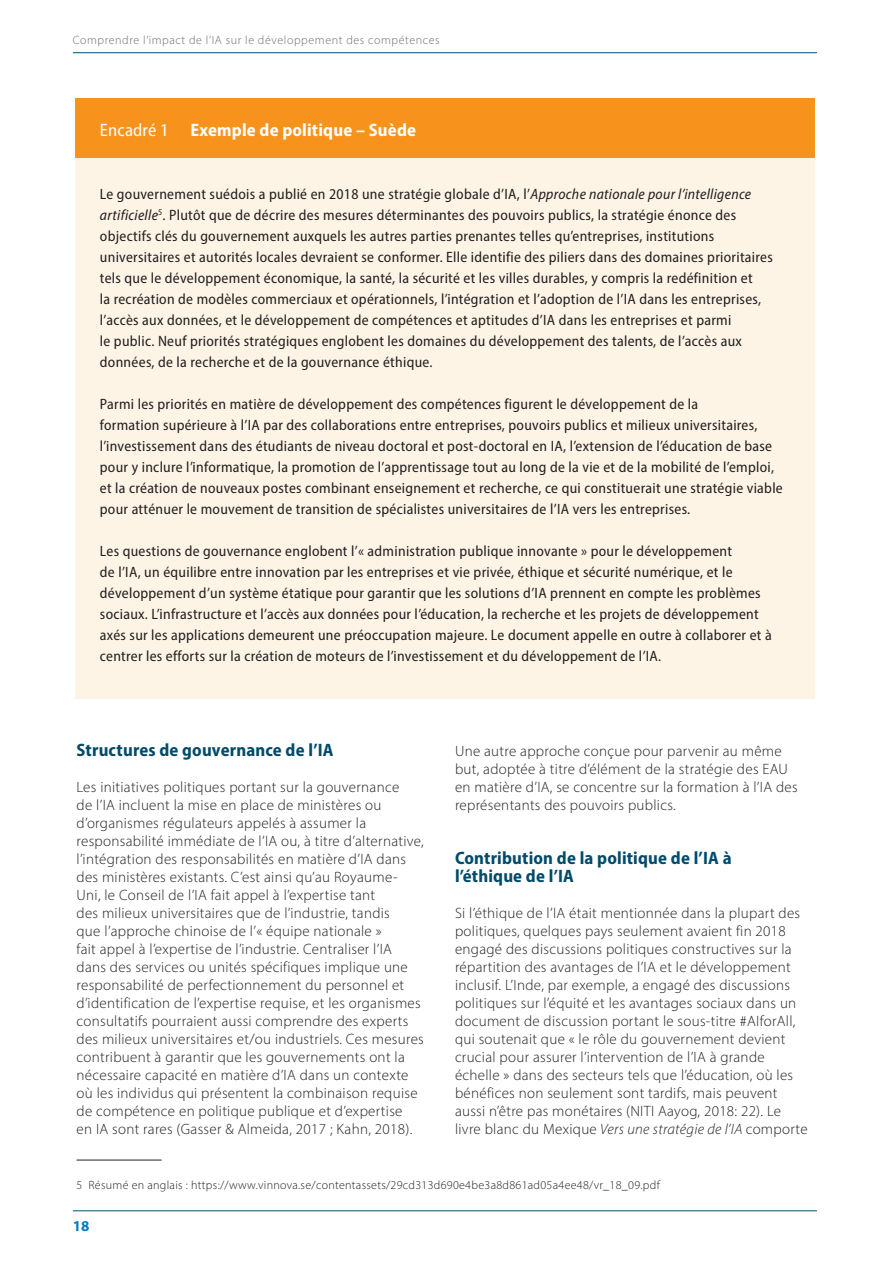
<style>
.page{position:relative;width:893px;height:1263px;background:#fff}
.page>*{position:absolute;margin:0;border:0;box-sizing:border-box;transform-origin:0 0}
.t1{font:700 semi-condensed 18px "Myriad Pro";letter-spacing:.01em;color:#004b6c}
.t2{font:700 semi-condensed 18px "Myriad Pro";letter-spacing:.01em;color:#fff}
.t3{font:semi-condensed 15px/21px "Myriad Pro";letter-spacing:.02em;color:#231f20}
.t4{font:300 15px/18px "Myriad Pro";letter-spacing:.02em;color:#231f20}
.t5{font:700 15px "Myriad Pro";color:#007cc2}
.t6{font:300 12px "Myriad Pro";letter-spacing:.025em;color:#231f20}
.t7{font:300 12px "Myriad Pro";letter-spacing:.05em;color:#6c6d70}
.s1{font-weight:400}
.s2{font-style:italic}
</style>
<div class="page">
<div style="left:75px;top:152px;width:740px;height:547px;background:#fef4e6"></div>
<div style="left:75px;top:98px;width:740px;height:60px;background:#f7931d"></div>
<hr style="left:77px;top:1160px;width:85px;height:1px;background:#231f20">
<hr style="left:73px;top:52px;width:744px;height:1px;background:#004b6c">
<hr style="left:73px;top:1210px;width:744px;height:1px;background:#004b6c">
<p class="t7" style="left:73px;top:33px;width:368px">Comprendre l’impact de l’IA sur le développement des compétences</p>
<p class="t2" style="left:100px;top:118px;width:318px"><span class="s1">Encadré 1</span> Exemple de politique – Suède</p>
<p class="t3" style="left:100px;top:183px;width:674px">Le gouvernement suédois a publié en 2018 une stratégie globale d’IA, l’<span class="s2">Approche nationale pour l’intelligence artificielle</span><sup>5</sup>. Plutôt que de décrire des mesures déterminantes des pouvoirs publics, la stratégie énonce des objectifs clés du gouvernement auxquels les autres parties prenantes telles qu’entreprises, institutions universitaires et autorités locales devraient se conformer. Elle identifie des piliers dans des domaines prioritaires tels que le développement économique, la santé, la sécurité et les villes durables, y compris la redéfinition et<br>la recréation de modèles commerciaux et opérationnels, l’intégration et l’adoption de l’IA dans les entreprises, l’accès aux données, et le développement de compétences et aptitudes d’IA dans les entreprises et parmi<br>le public. Neuf priorités stratégiques englobent les domaines du développement des talents, de l’accès aux données, de la recherche et de la gouvernance éthique.</p>
<p class="t3" style="left:100px;top:393px;width:684px">Parmi les priorités en matière de développement des compétences figurent le développement de la<br>formation supérieure à l’IA par des collaborations entre entreprises, pouvoirs publics et milieux universitaires, l’investissement dans des étudiants de niveau doctoral et post-doctoral en IA, l’extension de l’éducation de base pour y inclure l’informatique, la promotion de l’apprentissage tout au long de la vie et de la mobilité de l’emploi, et la création de nouveaux postes combinant enseignement et recherche, ce qui constituerait une stratégie viable pour atténuer le mouvement de transition de spécialistes universitaires de l’IA vers les entreprises.</p>
<p class="t3" style="left:100px;top:540px;width:673px">Les questions de gouvernance englobent l’« administration publique innovante » pour le développement<br>de l’IA, un équilibre entre innovation par les entreprises et vie privée, éthique et sécurité numérique, et le développement d’un système étatique pour garantir que les solutions d’IA prennent en compte les problèmes sociaux. L’infrastructure et l’accès aux données pour l’éducation, la recherche et les projets de développement axés sur les applications demeurent une préoccupation majeure. Le document appelle en outre à collaborer et à centrer les efforts sur la création de moteurs de l’investissement et du développement de l’IA.</p>
<p class="t1" style="left:77px;top:738px;width:259px">Structures de gouvernance de l’IA</p>
<p class="t4" style="left:77px;top:778px;width:349px">Les initiatives politiques portant sur la gouvernance<br>de l’IA incluent la mise en place de ministères ou d’organismes régulateurs appelés à assumer la responsabilité immédiate de l’IA ou, à titre d’alternative, l’intégration des responsabilités en matière d’IA dans des ministères existants. C’est ainsi qu’au Royaume-Uni, le Conseil de l’IA fait appel à l’expertise tant<br>des milieux universitaires que de l’industrie, tandis<br>que l’approche chinoise de l’« équipe nationale »<br>fait appel à l’expertise de l’industrie. Centraliser l’IA dans des services ou unités spécifiques implique une responsabilité de perfectionnement du personnel et d’identification de l’expertise requise, et les organismes consultatifs pourraient aussi comprendre des experts des milieux universitaires et/ou industriels. Ces mesures contribuent à garantir que les gouvernements ont la nécessaire capacité en matière d’IA dans un contexte où les individus qui présentent la combinaison requise de compétence en politique publique et d’expertise<br>en IA sont rares (Gasser &amp; Almeida, 2017 ; Kahn, 2018).</p>
<p class="t4" style="left:455px;top:742px;width:344px">Une autre approche conçue pour parvenir au même but, adoptée à titre d’élément de la stratégie des EAU en matière d’IA, se concentre sur la formation à l’IA des représentants des pouvoirs publics.</p>
<p class="t1" style="left:455px;top:846px;width:278px">Contribution de la politique de l’IA à</p>
<p class="t1" style="left:455px;top:864px;width:121px">l’éthique de l’IA</p>
<p class="t4" style="left:455px;top:904px;width:354px">Si l’éthique de l’IA était mentionnée dans la plupart des politiques, quelques pays seulement avaient fin 2018 engagé des discussions politiques constructives sur la répartition des avantages de l’IA et le développement inclusif. L’Inde, par exemple, a engagé des discussions politiques sur l’équité et les avantages sociaux dans un document de discussion portant le sous-titre #AIforAll, qui soutenait que « le rôle du gouvernement devient crucial pour assurer l’intervention de l’IA à grande échelle » dans des secteurs tels que l’éducation, où les bénéfices non seulement sont tardifs, mais peuvent aussi n’être pas monétaires (NITI Aayog, 2018: 22). Le livre blanc du Mexique <span class="s2">Vers une stratégie de l’IA</span> comporte</p>
<p class="t6" style="left:77px;top:1177px;width:585px">5 Résumé en anglais : https://www.vinnova.se/contentassets/29cd313d690e4be3a8d861ad05a4ee48/vr_18_09.pdf</p>
<p class="t5" style="left:73px;top:1216px;width:18px">18</p>
</div>
